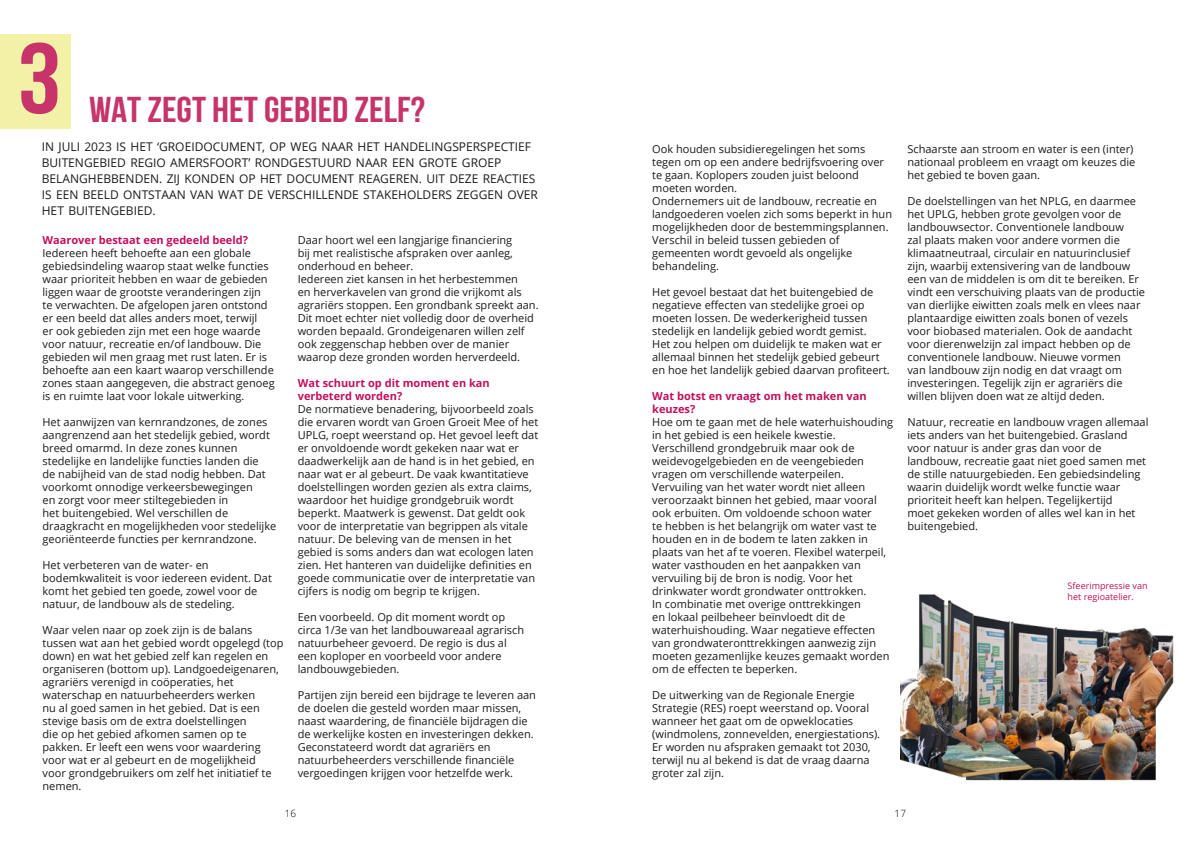
<style>
.page{position:relative;width:1191px;height:842px;background:#fff}
.page>*{position:absolute;margin:0;border:0;box-sizing:border-box;transform-origin:0 0}
.t1{font:700 100px "Bebas Neue";color:#c63469;scale:1.1 1}
.Kop{font:700 36px "Bebas Neue";color:#c63469;scale:1.1 1}
.Ondertitel{font:12px/16px "Open Sans";color:#1b1b1a}
.Platte_tekst{font:11px/13px "Open Sans";color:#1b1b1a}
.Tussenkop_1{font:700 11px/13px "Open Sans";color:#c1105d}
.t2{font:300 10px "Open Sans";color:#000}
.Bijschrift_rood{font:9px/10.8px "Open Sans";color:#c1105d}
</style>
<div class="page">
<div style="left:0;top:34px;width:71px;height:94px;background:#f3f0a7"></div>
<img style="left:900px;top:594px;width:274px;height:187px">
<h1 class="t1" style="left:18px;top:24px;width:41px">3</h1>
<h2 class="Kop" style="left:89px;top:90px;width:307px">WAT ZEGT HET GEBIED ZELF?</h2>
<p class="Ondertitel" style="left:42px;top:138px;width:498px">IN JULI 2023 IS HET ‘GROEIDOCUMENT, OP WEG NAAR HET HANDELINGSPERSPECTIEF BUITENGEBIED REGIO AMERSFOORT’ RONDGESTUURD NAAR EEN GROTE GROEP BELANGHEBBENDEN. ZIJ KONDEN OP HET DOCUMENT REAGEREN. UIT DEZE REACTIES IS EEN BEELD ONTSTAAN VAN WAT DE VERSCHILLENDE STAKEHOLDERS ZEGGEN OVER HET BUITENGEBIED.</p>
<p class="Platte_tekst" style="left:652px;top:142px;width:233px">Ook houden subsidieregelingen het soms tegen om op een andere bedrijfsvoering over te gaan. Koplopers zouden juist beloond moeten worden.</p>
<p class="Platte_tekst" style="left:652px;top:194px;width:241px">Ondernemers uit de landbouw, recreatie en landgoederen voelen zich soms beperkt in hun mogelijkheden door de bestemmingsplannen.<br>Verschil in beleid tussen gebieden of gemeenten wordt gevoeld als ongelijke behandeling.</p>
<p class="Platte_tekst" style="left:652px;top:285px;width:239px">Het gevoel bestaat dat het buitengebied de negatieve effecten van stedelijke groei op moeten lossen. De wederkerigheid tussen stedelijk en landelijk gebied wordt gemist.<br>Het zou helpen om duidelijk te maken wat er allemaal binnen het stedelijk gebied gebeurt en hoe het landelijk gebied daarvan profiteert.</p>
<h4 class="Tussenkop_1" style="left:652px;top:389px;width:216px">Wat botst en vraagt om het maken van keuzes?</h4>
<p class="Platte_tekst" style="left:652px;top:415px;width:242px">Hoe om te gaan met de hele waterhuishouding in het gebied is een heikele kwestie.<br>Verschillend grondgebruik maar ook de weidevogelgebieden en de veengebieden vragen om verschillende waterpeilen.<br>Vervuiling van het water wordt niet alleen veroorzaakt binnen het gebied, maar vooral ook erbuiten. Om voldoende schoon water<br>te hebben is het belangrijk om water vast te houden en in de bodem te laten zakken in plaats van het af te voeren. Flexibel waterpeil, water vasthouden en het aanpakken van vervuiling bij de bron is nodig. Voor het drinkwater wordt grondwater onttrokken.<br>In combinatie met overige onttrekkingen<br>en lokaal peilbeheer beïnvloedt dit de waterhuishouding. Waar negatieve effecten van grondwateronttrekkingen aanwezig zijn moeten gezamenlijke keuzes gemaakt worden om de effecten te beperken.</p>
<p class="Platte_tekst" style="left:652px;top:688px;width:229px">De uitwerking van de Regionale Energie Strategie (RES) roept weerstand op. Vooral wanneer het gaat om de opweklocaties (windmolens, zonnevelden, energiestations).<br>Er worden nu afspraken gemaakt tot 2030, terwijl nu al bekend is dat de vraag daarna groter zal zijn.</p>
<p class="Platte_tekst" style="left:298px;top:233px;width:217px;text-align:justify">Daar hoort wel een langjarige financiering bij met realistische afspraken over aanleg, onderhoud en beheer.</p>
<p class="Platte_tekst" style="left:298px;top:272px;width:242px">Iedereen ziet kansen in het herbestemmen<br>en herverkavelen van grond die vrijkomt als agrariërs stoppen. Een grondbank spreekt aan.<br>Dit moet echter niet volledig door de overheid worden bepaald. Grondeigenaren willen zelf ook zeggenschap hebben over de manier waarop deze gronden worden herverdeeld.</p>
<h4 class="Tussenkop_1" style="left:298px;top:376px;width:193px">Wat schuurt op dit moment en kan verbeterd worden?</h4>
<p class="Platte_tekst" style="left:298px;top:402px;width:242px">De normatieve benadering, bijvoorbeeld zoals die ervaren wordt van Groen Groeit Mee of het UPLG, roept weerstand op. Het gevoel leeft dat er onvoldoende wordt gekeken naar wat er daadwerkelijk aan de hand is in het gebied, en naar wat er al gebeurt. De vaak kwantitatieve doelstellingen worden gezien als extra claims, waardoor het huidige grondgebruik wordt beperkt. Maatwerk is gewenst. Dat geldt ook voor de interpretatie van begrippen als vitale natuur. De beleving van de mensen in het gebied is soms anders dan wat ecologen laten zien. Het hanteren van duidelijke definities en goede communicatie over de interpretatie van cijfers is nodig om begrip te krijgen.</p>
<p class="Platte_tekst" style="left:298px;top:610px;width:228px">Een voorbeeld. Op dit moment wordt op circa 1/3e van het landbouwareaal agrarisch natuurbeheer gevoerd. De regio is dus al een koploper en voorbeeld voor andere landbouwgebieden.</p>
<p class="Platte_tekst" style="left:298px;top:688px;width:240px">Partijen zijn bereid een bijdrage te leveren aan de doelen die gesteld worden maar missen, naast waardering, de financiële bijdragen die de werkelijke kosten en investeringen dekken.</p>
<p class="Platte_tekst" style="left:298px;top:740px;width:218px">Geconstateerd wordt dat agrariërs en natuurbeheerders verschillende financiële vergoedingen krijgen voor hetzelfde werk.</p>
<h4 class="Tussenkop_1" style="left:43px;top:233px;width:207px">Waarover bestaat een gedeeld beeld?</h4>
<p class="Platte_tekst" style="left:43px;top:246px;width:234px">Iedereen heeft behoefte aan een globale gebiedsindeling waarop staat welke functies waar prioriteit hebben en waar de gebieden liggen waar de grootste veranderingen zijn<br>te verwachten. De afgelopen jaren ontstond er een beeld dat alles anders moet, terwijl<br>er ook gebieden zijn met een hoge waarde voor natuur, recreatie en/of landbouw. Die gebieden wil men graag met rust laten. Er is behoefte aan een kaart waarop verschillende zones staan aangegeven, die abstract genoeg is en ruimte laat voor lokale uitwerking.</p>
<p class="Platte_tekst" style="left:43px;top:415px;width:235px">Het aanwijzen van kernrandzones, de zones aangrenzend aan het stedelijk gebied, wordt breed omarmd. In deze zones kunnen stedelijke en landelijke functies landen die<br>de nabijheid van de stad nodig hebben. Dat voorkomt onnodige verkeersbewegingen<br>en zorgt voor meer stiltegebieden in<br>het buitengebied. Wel verschillen de draagkracht en mogelijkheden voor stedelijke georiënteerde functies per kernrandzone.</p>
<p class="Platte_tekst" style="left:43px;top:558px;width:231px">Het verbeteren van de water- en bodemkwaliteit is voor iedereen evident. Dat komt het gebied ten goede, zowel voor de natuur, de landbouw als de stedeling.</p>
<p class="Platte_tekst" style="left:43px;top:623px;width:242px">Waar velen naar op zoek zijn is de balans tussen wat aan het gebied wordt opgelegd (top down) en wat het gebied zelf kan regelen en organiseren (bottom up). Landgoedeigenaren, agrariërs verenigd in coöperaties, het waterschap en natuurbeheerders werken<br>nu al goed samen in het gebied. Dat is een stevige basis om de extra doelstellingen<br>die op het gebied afkomen samen op te pakken. Er leeft een wens voor waardering voor wat er al gebeurt en de mogelijkheid<br>voor grondgebruikers om zelf het initiatief te nemen.</p>
<p class="Platte_tekst" style="left:907px;top:142px;width:229px">Schaarste aan stroom en water is een (inter) nationaal probleem en vraagt om keuzes die het gebied te boven gaan.</p>
<p class="Platte_tekst" style="left:907px;top:194px;width:239px">De doelstellingen van het NPLG, en daarmee het UPLG, hebben grote gevolgen voor de landbouwsector. Conventionele landbouw<br>zal plaats maken voor andere vormen die klimaatneutraal, circulair en natuurinclusief zijn, waarbij extensivering van de landbouw een van de middelen is om dit te bereiken. Er vindt een verschuiving plaats van de productie van dierlijke eiwitten zoals melk en vlees naar plantaardige eiwitten zoals bonen of vezels voor biobased materialen. Ook de aandacht voor dierenwelzijn zal impact hebben op de conventionele landbouw. Nieuwe vormen<br>van landbouw zijn nodig en dat vraagt om investeringen. Tegelijk zijn er agrariërs die willen blijven doen wat ze altijd deden.</p>
<p class="Platte_tekst" style="left:907px;top:415px;width:242px">Natuur, recreatie en landbouw vragen allemaal iets anders van het buitengebied. Grasland voor natuur is ander gras dan voor de landbouw, recreatie gaat niet goed samen met de stille natuurgebieden. Een gebiedsindeling waarin duidelijk wordt welke functie waar prioriteit heeft kan helpen. Tegelijkertijd<br>moet gekeken worden of alles wel kan in het buitengebied.</p>
<p class="Bijschrift_rood" style="left:1067px;top:580px;width:81px">Sfeerimpressie van het regioatelier.</p>
<p class="t2" style="left:285px;top:806px;width:13px">16</p>
<p class="t2" style="left:894px;top:806px;width:13px">17</p>
</div>
